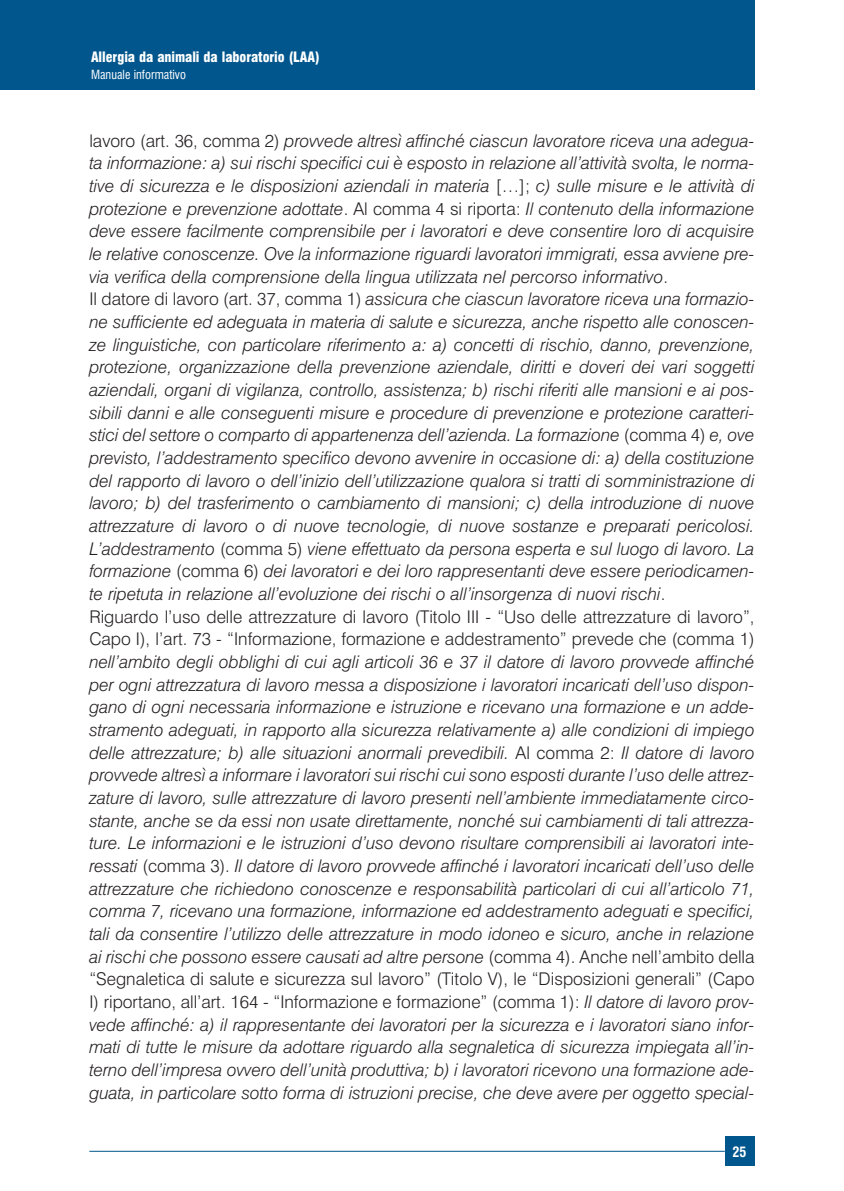
<style>
.page{position:relative;width:844px;height:1191px;background:#fff}
.page>*{position:absolute;margin:0;border:0;box-sizing:border-box;transform-origin:0 0}
.t1{font:17.5px/22.8px "Swiss 721 BT Light HAIAAB";color:#231f20;text-align:justify}
.t2{font:17.5px/22.6px "Swiss 721 BTHAIAAE";color:#231f20}
.t3{font:14px "Swiss 721 BT Black Con HAIAAK";letter-spacing:-.005em;color:#fff}
.t4{font:14px "Swiss 721 BT Bold Con HAIAAJ";color:#fff}
.t5{font:12.25px "Swiss 721 BT Roman Con HAIAAG";color:#fff}
.s1{font-family:"Swiss 721 BTHAIAAE"}
.s2{font-family:"Swiss 721 BT Light HAIAAB"}
</style>
<div class="page">
<div style="left:0;top:0;width:754px;height:89px;background:#01568d"></div>
<div style="left:724px;top:1136px;width:30px;height:30px;background:#01568d"></div>
<hr style="left:89px;top:1150px;width:635px;height:1px;background:#01568d">
<p class="t3" style="left:91px;top:51px;width:230px">Allergia da animali da laboratorio (LAA)</p>
<p class="t5" style="left:91px;top:70px;width:96px">Manuale informativo</p>
<p class="t1" style="left:89px;top:131px;width:666px;text-align:left"><span class="s1">lavoro (art. 36, comma 2)</span> provvede altresì affinché ciascun lavoratore riceva una adegua&shy;ta informazione: a) sui rischi specifici cui è esposto in relazione all’attività svolta, le norma&shy;tive di sicurezza e le disposizioni aziendali in materia <span class="s1">[…];</span> c) sulle misure e le attività di protezione e prevenzione adottate<span class="s1">. Al comma 4 si riporta:</span> Il contenuto della informazione deve essere facilmente comprensibile per i lavoratori e deve consentire loro di acquisire le relative conoscenze. Ove la informazione riguardi lavoratori immigrati, essa avviene pre&shy;via verifica della comprensione della lingua utilizzata nel percorso informativo<span class="s1">.<br>Il datore di lavoro (art. 37, comma 1)</span> assicura che ciascun lavoratore riceva una formazio&shy;ne sufficiente ed adeguata in materia di salute e sicurezza, anche rispetto alle conoscen&shy;ze linguistiche, con particolare riferimento a: a) concetti di rischio, danno, prevenzione, protezione, organizzazione della prevenzione aziendale, diritti e doveri dei vari soggetti aziendali, organi di vigilanza, controllo, assistenza; b) rischi riferiti alle mansioni e ai pos&shy;sibili danni e alle conseguenti misure e procedure di prevenzione e protezione caratteri&shy;stici del settore o comparto di appartenenza dell’azienda. La formazione <span class="s1">(comma 4)</span> e, ove previsto, l’addestramento specifico devono avvenire in occasione di: a) della costituzione del rapporto di lavoro o dell’inizio dell’utilizzazione qualora si tratti di somministrazione di lavoro; b) del trasferimento o cambiamento di mansioni; c) della introduzione di nuove attrezzature di lavoro o di nuove tecnologie, di nuove sostanze e preparati pericolosi.<br>L’addestramento <span class="s1">(comma 5)</span> viene effettuato da persona esperta e sul luogo di lavoro. La formazione <span class="s1">(comma 6)</span> dei lavoratori e dei loro rappresentanti deve essere periodicamen&shy;te ripetuta in relazione all’evoluzione dei rischi o all’insorgenza di nuovi rischi<span class="s1">.</span></p>
<p class="t2" style="left:89px;top:607px;width:666px">Riguardo l’uso delle attrezzature di lavoro (Titolo III - “Uso delle attrezzature di lavoro”,<br>Capo I), l’art. 73 - “Informazione, formazione e addestramento” prevede che (comma 1)</p>
<p class="t1" style="left:89px;top:652px;width:666px">nell’ambito degli obblighi di cui agli articoli 36 e 37 il datore di lavoro provvede affinché per ogni attrezzatura di lavoro messa a disposizione i lavoratori incaricati dell’uso dispon&shy;gano di ogni necessaria informazione e istruzione e ricevano una formazione e un adde&shy;stramento adeguati, in rapporto alla sicurezza relativamente a) alle condizioni di impiego delle attrezzature; b) alle situazioni anormali prevedibili. <span class="s1">Al comma 2:</span> Il datore di lavoro provvede altresì a informare i lavoratori sui rischi cui sono esposti durante l’uso delle attrez&shy;zature di lavoro, sulle attrezzature di lavoro presenti nell’ambiente immediatamente circo&shy;stante, anche se da essi non usate direttamente, nonché sui cambiamenti di tali attrezza&shy;ture. Le informazioni e le istruzioni d’uso devono risultare comprensibili ai lavoratori inte&shy;ressati <span class="s1">(comma 3).</span> Il datore di lavoro provvede affinché i lavoratori incaricati dell’uso delle attrezzature che richiedono conoscenze e responsabilità particolari di cui all’articolo 71, comma 7, ricevano una formazione, informazione ed addestramento adeguati e specifici, tali da consentire l’utilizzo delle attrezzature in modo idoneo e sicuro, anche in relazione ai rischi che possono essere causati ad altre persone <span class="s1">(comma 4). Anche nell’ambito della</span></p>
<p class="t2" style="left:89px;top:969px;width:666px">“Segnaletica di salute e sicurezza sul lavoro” (Titolo V), le “Disposizioni generali” (Capo<br>I) riportano, all’art. 164 - “Informazione e formazione” (comma 1): <span class="s2">Il datore di lavoro prov-</span></p>
<p class="t1" style="left:89px;top:1015px;width:666px">vede affinché: a) il rappresentante dei lavoratori per la sicurezza e i lavoratori siano infor&shy;mati di tutte le misure da adottare riguardo alla segnaletica di sicurezza impiegata all’in&shy;terno dell’impresa ovvero dell’unità produttiva; b) i lavoratori ricevono una formazione ade&shy;guata, in particolare sotto forma di istruzioni precise, che deve avere per oggetto special-</p>
<p class="t4" style="left:732px;top:1145px;width:15px">25</p>
</div>
